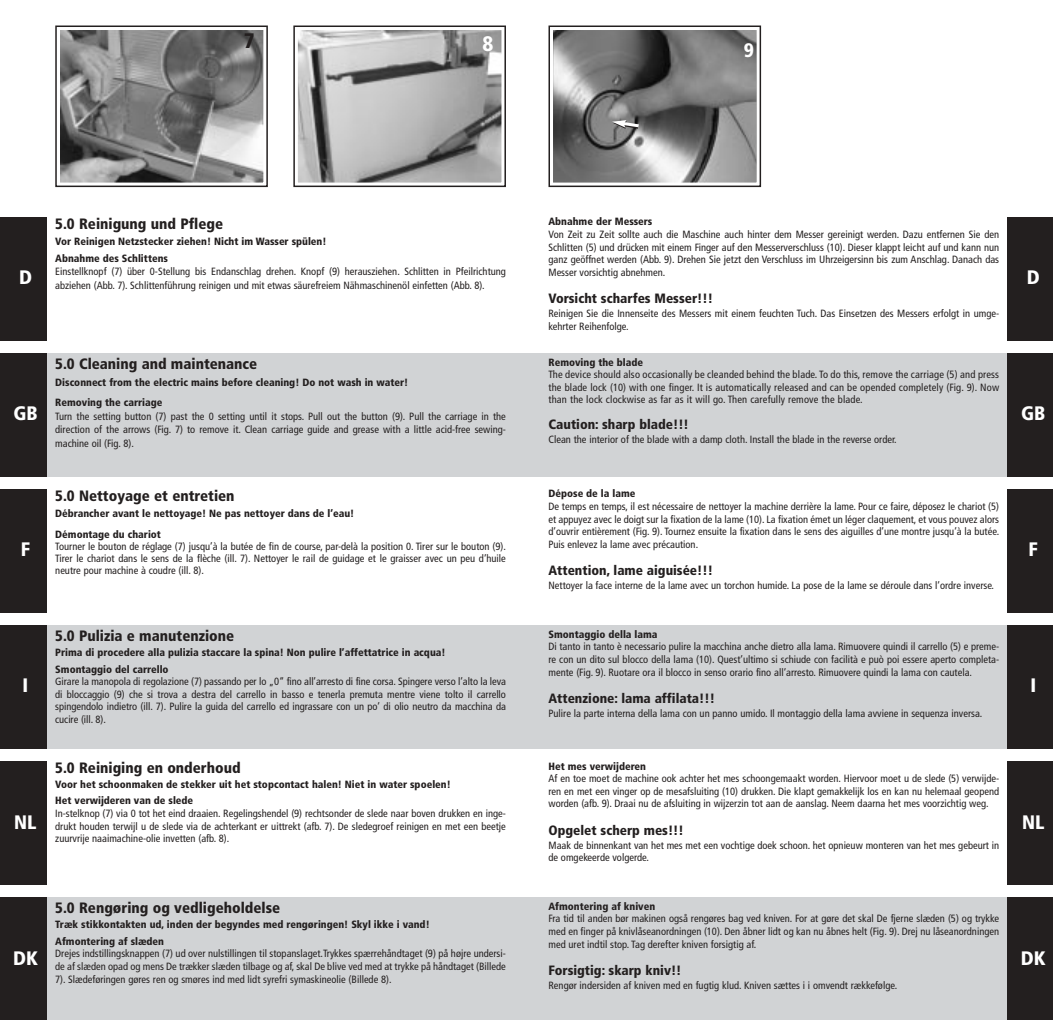
<style>
.page{position:relative;width:1053px;height:1020px;background:#fff}
.page>*{position:absolute;margin:0;border:0;box-sizing:border-box;transform-origin:0 0}
.t1{font:900 condensed 21px "Frutiger";color:#231f1f}
.t2{font:900 condensed 21px "Frutiger";color:#fff}
.t3{font:900 condensed 19.5px "Frutiger";color:#fff}
.t4{font:900 condensed 15px "Frutiger";color:#231f1f}
.t5{font:900 condensed 13.5px "Frutiger";color:#231f1f}
.t6{font:condensed 10.5px/12.6px "Frutiger";color:#231f1f;text-align:justify}
.t7{font:900 condensed 10.5px/16.8px "Frutiger";color:#231f1f}
</style>
<div class="page">
<div style="left:527px;top:626px;width:526px;height:123px;background:#d1d3d5"></div>
<div style="left:527px;top:898px;width:526px;height:122px;background:#d1d3d5"></div>
<div style="left:527px;top:354px;width:526px;height:123px;background:#d1d3d5"></div>
<div style="left:1008px;top:354px;width:45px;height:123px;background:#231f1f"></div>
<div style="left:1008px;top:490px;width:45px;height:123px;background:#231f1f"></div>
<div style="left:1008px;top:626px;width:45px;height:123px;background:#231f1f"></div>
<div style="left:1008px;top:762px;width:45px;height:123px;background:#231f1f"></div>
<div style="left:1008px;top:898px;width:45px;height:122px;background:#231f1f"></div>
<div style="left:1008px;top:217px;width:45px;height:124px;background:#231f1f"></div>
<img style="left:554px;top:31px;width:202px;height:151px">
<div style="left:549px;top:26px;width:212px;height:161px;border:4px solid #fff"></div>
<div style="left:549px;top:26px;width:212px;height:161px;border:2px solid #231f1f"></div>
<svg style="left:612px;top:120px;width:30px;height:11px"></svg>
<div style="left:0;top:626px;width:527px;height:123px;background:#d1d3d5"></div>
<div style="left:0;top:898px;width:527px;height:122px;background:#d1d3d5"></div>
<div style="left:0;top:354px;width:527px;height:123px;background:#d1d3d5"></div>
<div style="left:0;top:354px;width:47px;height:123px;background:#231f1f"></div>
<div style="left:0;top:490px;width:47px;height:123px;background:#231f1f"></div>
<div style="left:0;top:626px;width:47px;height:123px;background:#231f1f"></div>
<div style="left:0;top:762px;width:47px;height:123px;background:#231f1f"></div>
<div style="left:0;top:898px;width:47px;height:122px;background:#231f1f"></div>
<div style="left:0;top:217px;width:47px;height:124px;background:#231f1f"></div>
<img style="left:60px;top:31px;width:203px;height:151px">
<div style="left:55px;top:26px;width:213px;height:161px;border:4px solid #fff"></div>
<div style="left:55px;top:26px;width:213px;height:161px;border:2px solid #231f1f"></div>
<img style="left:298px;top:31px;width:203px;height:151px">
<div style="left:293px;top:26px;width:213px;height:161px;border:4px solid #fff"></div>
<div style="left:293px;top:26px;width:213px;height:161px;border:2px solid #231f1f"></div>
<h1 class="t1" style="left:244px;top:32px;width:12px">7</h1>
<h1 class="t2" style="left:483px;top:35px;width:12px">8</h1>
<h2 class="t3" style="left:744px;top:42px;width:12px">9</h2>
<h2 class="t3" style="left:19px;top:270px;width:15px">D</h2>
<h3 class="t4" style="left:55px;top:217px;width:169px">5.0 Reinigung und Pflege</h3>
<p class="t7" style="left:55px;top:234px;width:273px">Vor Reinigen Netzstecker ziehen! Nicht im Wasser spülen!<br>Abnahme des Schlittens</p>
<p class="t6" style="left:55px;top:266px;width:452px;line-height:13.5px">Einstellknopf (7) über 0-Stellung bis Endanschlag drehen. Knopf (9) herausziehen. Schlitten in Pfeilrichtung abziehen (Abb. 7). Schlittenführung reinigen und mit etwas säurefreiem Nähmaschinenöl einfetten (Abb. 8).</p>
<h2 class="t3" style="left:13px;top:406px;width:26px">GB</h2>
<h3 class="t4" style="left:55px;top:358px;width:204px">5.0 Cleaning and maintenance</h3>
<p class="t7" style="left:55px;top:372px;width:355px;line-height:20.7px">Disconnect from the electric mains before cleaning! Do not wash in water!<br>Removing the carriage</p>
<p class="t6" style="left:55px;top:410px;width:452px;line-height:13.5px">Turn the setting button (7) past the 0 setting until it stops. Pull out the button (9). Pull the carriage in the direction of the arrows (Fig. 7) to remove it. Clean carriage guide and grease with a little acid-free sewing&shy;machine oil (Fig. 8).</p>
<p class="t7" style="left:549px;top:214px;width:105px">Abnahme der Messers</p>
<p class="t6" style="left:549px;top:229px;width:452px">Von Zeit zu Zeit sollte auch die Maschine auch hinter dem Messer gereinigt werden. Dazu entfernen Sie den Schlitten (5) und drücken mit einem Finger auf den Messerverschluss (10). Dieser klappt leicht auf und kann nun ganz geöffnet werden (Abb. 9). Drehen Sie jetzt den Verschluss im Uhrzeigersinn bis zum Anschlag. Danach das Messer vorsichtig abnehmen.</p>
<p class="t5" style="left:549px;top:293px;width:166px">Vorsicht scharfes Messer!!!</p>
<p class="t6" style="left:549px;top:308px;width:452px">Reinigen Sie die Innenseite des Messers mit einem feuchten Tuch. Das Einsetzen des Messers erfolgt in umge&shy;kehrter Reihenfolge.</p>
<p class="t7" style="left:549px;top:354px;width:96px">Removing the blade</p>
<p class="t6" style="left:549px;top:369px;width:452px">The device should also occasionally be cleanded behind the blade. To do this, remove the carriage (5) and press the blade lock (10) with one finger. It is automatically released and can be opended completely (Fig. 9). Now than the lock clockwise as far as it will go. Then carefully remove the blade.</p>
<p class="t5" style="left:549px;top:419px;width:142px">Caution: sharp blade!!!</p>
<p class="t6" style="left:549px;top:434px;width:350px">Clean the interior of the blade with a damp cloth. Install the blade in the reverse order.</p>
<h2 class="t3" style="left:1027px;top:270px;width:15px">D</h2>
<h2 class="t3" style="left:1021px;top:406px;width:26px">GB</h2>
<h2 class="t3" style="left:21px;top:542px;width:11px">F</h2>
<h3 class="t4" style="left:55px;top:490px;width:181px">5.0 Nettoyage et entretien</h3>
<p class="t7" style="left:55px;top:504px;width:301px;line-height:20.7px">Débrancher avant le nettoyage! Ne pas nettoyer dans de l’eau!<br>Démontage du chariot</p>
<p class="t6" style="left:55px;top:541px;width:452px;line-height:12px">Tourner le bouton de réglage (7) jusqu’à la butée de fin de course, par-delà la position 0. Tirer sur le bouton (9).<br>Tirer le chariot dans le sens de la flèche (ill. 7). Nettoyer le rail de guidage et le graisser avec un peu d’huile neutre pour machine à coudre (ill. 8).</p>
<h2 class="t3" style="left:23px;top:678px;width:7px">I</h2>
<h2 class="t3" style="left:14px;top:814px;width:24px">NL</h2>
<h3 class="t4" style="left:55px;top:630px;width:181px">5.0 Pulizia e manutenzione</h3>
<p class="t7" style="left:55px;top:645px;width:392px">Prima di procedere alla pulizia staccare la spina! Non pulire l’affettatrice in acqua!<br>Smontaggio del carrello</p>
<p class="t6" style="left:55px;top:676px;width:452px">Girare la manopola di regolazione (7) passando per lo „0“ fino all’arresto di fine corsa. Spingere verso l’alto la leva di bloccaggio (9) che si trova a destra del carrello in basso e tenerla premuta mentre viene tolto il carrello spingendolo indietro (ill. 7). Pulire la guida del carrello ed ingrassare con un po’ di olio neutro da macchina da cucire (ill. 8).</p>
<h3 class="t4" style="left:55px;top:762px;width:187px">5.0 Reiniging en onderhoud</h3>
<p class="t7" style="left:55px;top:776px;width:397px">Voor het schoonmaken de stekker uit het stopcontact halen! Niet in water spoelen!<br>Het verwijderen van de slede</p>
<p class="t6" style="left:55px;top:808px;width:452px">In-stelknop (7) via 0 tot het eind draaien. Regelingshendel (9) rechtsonder de slede naar boven drukken en inge&shy;drukt houden terwijl u de slede via de achterkant er uittrekt (afb. 7). De sledegroef reinigen en met een beetje zuurvrije naaimachine-olie invetten (afb. 8).</p>
<h2 class="t3" style="left:13px;top:950px;width:26px">DK</h2>
<h3 class="t4" style="left:55px;top:902px;width:226px">5.0 Rengøring og vedligeholdelse</h3>
<p class="t7" style="left:55px;top:917px;width:376px">Træk stikkontakten ud, inden der begyndes med rengøringen! Skyl ikke i vand!<br>Afmontering af slæden</p>
<p class="t6" style="left:55px;top:948px;width:452px">Drejes indstillingsknappen (7) ud over nulstillingen til stopanslaget.Trykkes spærrehåndtaget (9) på højre undersi&shy;de af slæden opad og mens De trækker slæden tilbage og af, skal De blive ved med at trykke på håndtaget (Billede 7). Slædeføringen gøres ren og smøres ind med lidt syrefri symaskineolie (Billede 8).</p>
<p class="t7" style="left:549px;top:486px;width:88px">Dépose de la lame</p>
<p class="t6" style="left:549px;top:501px;width:452px">De temps en temps, il est nécessaire de nettoyer la machine derrière la lame. Pour ce faire, déposez le chariot (5) et appuyez avec le doigt sur la fixation de la lame (10). La fixation émet un léger claquement, et vous pouvez alors d’ouvrir entièrement (Fig. 9). Tournez ensuite la fixation dans le sens des aiguilles d’une montre jusqu’à la butée.<br>Puis enlevez la lame avec précaution.</p>
<p class="t5" style="left:549px;top:565px;width:166px">Attention, lame aiguisée!!!</p>
<p class="t6" style="left:549px;top:580px;width:447px">Nettoyer la face interne de la lame avec un torchon humide. La pose de la lame se déroule dans l’ordre inverse.</p>
<p class="t7" style="left:549px;top:627px;width:111px">Smontaggio della lama</p>
<p class="t6" style="left:549px;top:641px;width:452px">Di tanto in tanto è necessario pulire la macchina anche dietro alla lama. Rimuovere quindi il carrello (5) e preme&shy;re con un dito sul blocco della lama (10). Quest’ultimo si schiude con facilità e può poi essere aperto completa&shy;mente (Fig. 9). Ruotare ora il blocco in senso orario fino all’arresto. Rimuovere quindi la lama con cautela.</p>
<p class="t5" style="left:549px;top:693px;width:168px">Attenzione: lama affilata!!!</p>
<p class="t6" style="left:549px;top:708px;width:435px">Pulire la parte interna della lama con un panno umido. Il montaggio della lama avviene in sequenza inversa.</p>
<p class="t7" style="left:549px;top:758px;width:99px">Het mes verwijderen</p>
<p class="t6" style="left:549px;top:773px;width:452px">Af en toe moet de machine ook achter het mes schoongemaakt worden. Hiervoor moet u de slede (5) verwijde&shy;ren en met een vinger op de mesafsluiting (10) drukken. Die klapt gemakkelijk los en kan nu helemaal geopend worden (afb. 9). Draai nu de afsluiting in wijzerzin tot aan de aanslag. Neem daarna het mes voorzichtig weg.</p>
<p class="t5" style="left:549px;top:825px;width:137px">Opgelet scherp mes!!!</p>
<p class="t6" style="left:549px;top:840px;width:452px">Maak de binnenkant van het mes met een vochtige doek schoon. het opnieuw monteren van het mes gebeurt in de omgekeerde volgerde.</p>
<p class="t7" style="left:549px;top:899px;width:108px">Afmontering af kniven</p>
<p class="t6" style="left:549px;top:913px;width:452px">Fra tid til anden bør makinen også rengøres bag ved kniven. For at gøre det skal De fjerne slæden (5) og trykke med en finger på knivlåseanordningen (10). Den åbner lidt og kan nu åbnes helt (Fig. 9). Drej nu låseanordningen med uret indtil stop. Tag derefter kniven forsigtig af.</p>
<p class="t5" style="left:549px;top:965px;width:135px">Forsigtig: skarp kniv!!</p>
<p class="t6" style="left:549px;top:980px;width:350px">Rengør indersiden af kniven med en fugtig klud. Kniven sættes i i omvendt rækkefølge.</p>
<h2 class="t3" style="left:1029px;top:542px;width:11px">F</h2>
<h2 class="t3" style="left:1030px;top:678px;width:7px">I</h2>
<h2 class="t3" style="left:1022px;top:814px;width:24px">NL</h2>
<h2 class="t3" style="left:1021px;top:950px;width:26px">DK</h2>
</div>
